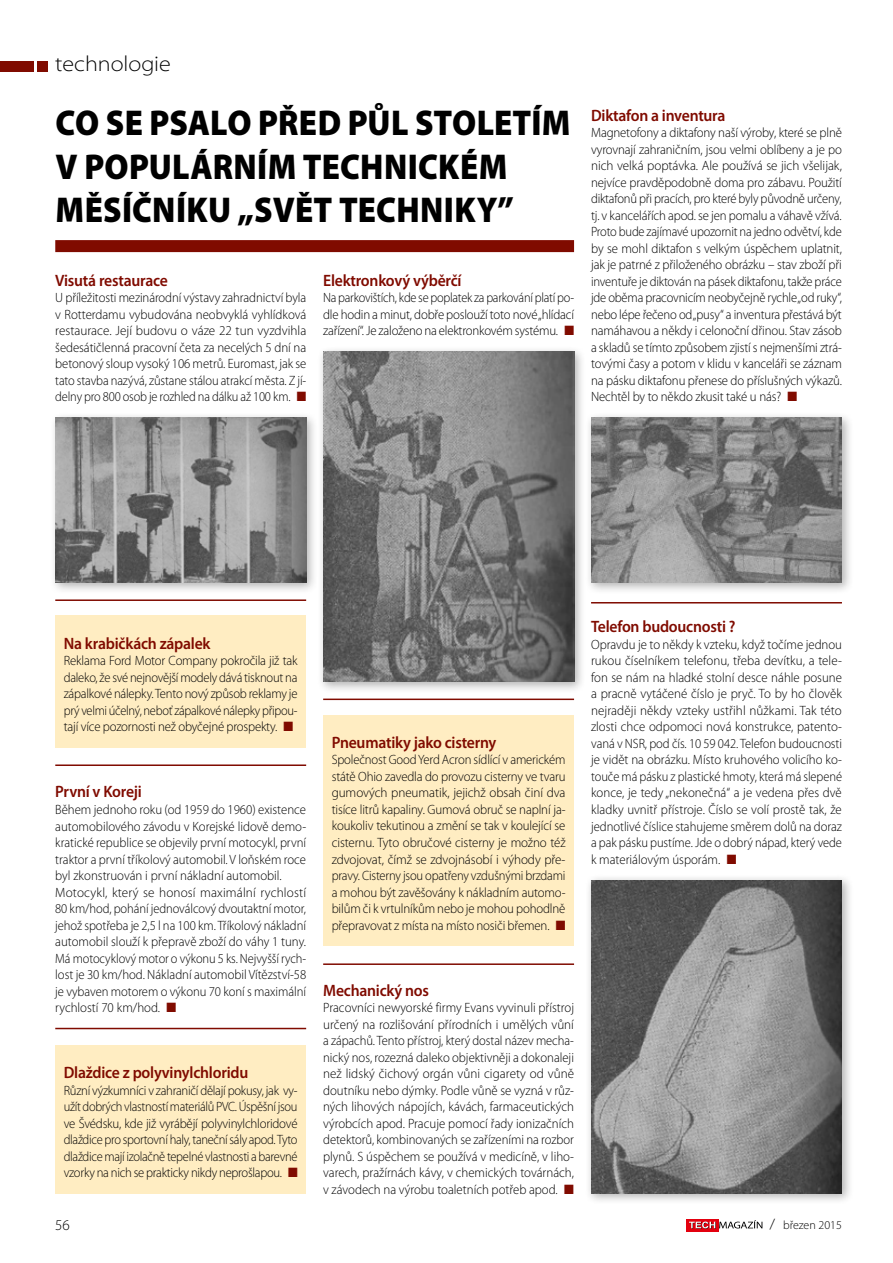
<style>
.page{position:relative;width:893px;height:1263px;background:#fff}
.page>*{position:absolute;margin:0;border:0;box-sizing:border-box;transform-origin:0 0}
.t1{font:900 36px/43.5px "Myriad Pro";letter-spacing:.005em;color:#000;scale:.92 1}
.t2{font:300 semi-expanded 21.75px "Myriad Pro";color:#000}
.t3{font:600 16.5px "Myriad Pro";letter-spacing:-.015em;color:#800b00;scale:.95 1}
.t4{font:300 15px "Myriad Pro";color:#000}
.t5{font:300 13.5px/16.5px "Myriad Pro";letter-spacing:-.005em;color:#000;text-align:justify;scale:.95 1}
.t6{font:300 13.5px/16.5px "Myriad Pro";letter-spacing:-.005em;color:#000;text-align:justify;scale:.94 1}
.t7{font:300 13.5px/16.5px "Myriad Pro";letter-spacing:-.005em;color:#000;text-align:justify;scale:.92 1}
.t8{font:300 12px "Myriad Pro";color:#000}
.s1{color:#800b00}
.s2{font-size:15px}
</style>
<div class="page">
<div style="left:0;top:62px;width:33px;height:10px;background:#800b00"></div>
<div style="left:38px;top:62px;width:10px;height:10px;background:#800b00"></div>
<div style="left:686px;top:1219px;width:33px;height:12px;background:#e3000f"></div>
<svg style="left:689px;top:1220px;width:73px;height:9px"></svg>
<div style="left:55px;top:240px;width:519px;height:12px;background:#800b00"></div>
<div style="left:55px;top:616px;width:251px;height:132px;background:#ffedc2"></div>
<div style="left:323px;top:715px;width:251px;height:231px;background:#ffedc2"></div>
<div style="left:55px;top:1045px;width:251px;height:148px;background:#ffedc2"></div>
<hr style="left:55px;top:599px;width:251px;height:2px;background:#800b00">
<hr style="left:323px;top:698px;width:251px;height:2px;background:#800b00">
<hr style="left:591px;top:602px;width:251px;height:1px;background:#800b00">
<hr style="left:55px;top:764px;width:251px;height:2px;background:#800b00">
<hr style="left:323px;top:963px;width:251px;height:2px;background:#800b00">
<hr style="left:55px;top:1028px;width:251px;height:1px;background:#800b00">
<div style="left:49px;top:412px;width:269px;height:183px;background:#000;opacity:.3"></div>
<img style="left:55px;top:418px;width:251px;height:165px">
<div style="left:585px;top:874px;width:269px;height:331px;background:#000;opacity:.3"></div>
<img style="left:591px;top:880px;width:251px;height:313px">
<div style="left:585px;top:412px;width:269px;height:183px;background:#000;opacity:.3"></div>
<img style="left:591px;top:418px;width:251px;height:165px">
<div style="left:317px;top:346px;width:269px;height:348px;background:#000;opacity:.3"></div>
<img style="left:323px;top:352px;width:251px;height:330px">
<h2 class="t2" style="left:55px;top:52px;width:117px">technologie</h2>
<h1 class="t1" style="left:56px;top:102px;width:561px">CO SE PSALO PŘED PŮL STOLETÍM<br>V POPULÁRNÍM TECHNICKÉM<br>MĚSÍČNÍKU „SVĚT TECHNIKY”</h1>
<p class="t3" style="left:55px;top:270px;width:120px">Visutá restaurace</p>
<p class="t6" style="left:55px;top:290px;width:269px">U příležitosti mezinárodní výstavy zahradnictví byla v Rotterdamu vybudována neobvyklá vyhlídková restaurace. Její budovu o váze 22 tun vyzdvihla šedesátičlenná pracovní četa za necelých 5 dní na betonový sloup vysoký 106 metrů. Euromast, jak se tato stavba nazývá, zůstane stálou atrakcí města. Z jí&shy;delny pro 800 osob je rozhled na dálku až 100 km. <span class="s1">■</span></p>
<p class="t3" style="left:323px;top:270px;width:147px">Elektronkový výběrčí</p>
<p class="t7" style="left:323px;top:290px;width:274px">Na parkovištích, kde se poplatek za parkování platí po&shy;dle hodin a minut, dobře poslouží toto nové „hlídací zařízení“. Je založeno na elektronkovém systému. <span class="s1">■</span></p>
<p class="t3" style="left:591px;top:105px;width:143px">Diktafon a inventura</p>
<p class="t5" style="left:591px;top:125px;width:266px">Magnetofony a diktafony naší výroby, které se plně vyrovnají zahraničním, jsou velmi oblíbeny a je po nich velká poptávka. Ale používá se jich všelijak, nejvíce pravděpodobně doma pro zábavu. Použití diktafonů při pracích, pro které byly původně určeny, tj. v kancelářích apod. se jen pomalu a váhavě vžívá.<br>Proto bude zajímavé upozornit na jedno odvětví, kde by se mohl diktafon s velkým úspěchem uplatnit, jak je patrné z přiloženého obrázku – stav zboží při inventuře je diktován na pásek diktafonu, takže práce jde oběma pracovnicím neobyčejně rychle „od ruky“, nebo lépe řečeno od „pusy“ a inventura přestává být namáhavou a někdy i celonoční dřinou. Stav zásob a skladů se tímto způsobem zjistí s nejmenšími ztrá&shy;tovými časy a potom v klidu v kanceláři se záznam na pásku diktafonu přenese do příslušných výkazů.<br>Nechtěl by to někdo zkusit také u nás? <span class="s1">■</span></p>
<p class="t3" style="left:64px;top:633px;width:156px">Na krabičkách zápalek</p>
<p class="t5" style="left:64px;top:653px;width:248px">Reklama Ford Motor Company pokročila již tak daleko, že své nejnovější modely dává tisknout na zápalkové nálepky. Tento nový způsob reklamy je prý velmi účelný, neboť zápalkové nálepky připou&shy;tají více pozornosti než obyčejné prospekty. <span class="s1">■</span></p>
<p class="t3" style="left:55px;top:781px;width:93px">První v Koreji</p>
<p class="t5" style="left:55px;top:801px;width:266px;text-align:left">Během jednoho roku (od 1959 do 1960) existence automobilového závodu v Korejské lidově demo&shy;kratické republice se objevily první motocykl, první traktor a první tříkolový automobil. V loňském roce byl zkonstruován i první nákladní automobil.<br>Motocykl, který se honosí maximální rychlostí 80 km/hod, pohání jednoválcový dvoutaktní motor, jehož spotřeba je 2,5 l na 100 km. Tříkolový nákladní automobil slouží k přepravě zboží do váhy 1 tuny.<br>Má motocyklový motor o výkonu 5 ks. Nejvyšší rych&shy;lost je 30 km/hod. Nákladní automobil Vítězství-58 je vybaven motorem o výkonu 70 koní s maximální rychlostí 70 km/hod. <span class="s1">■</span></p>
<p class="t3" style="left:64px;top:1062px;width:196px">Dlaždice z polyvinylchloridu</p>
<p class="t6" style="left:64px;top:1082px;width:250px">Různí výzkumníci v zahraničí dělají pokusy, jak vy&shy;užít dobrých vlastností materiálů PVC. Úspěšní jsou ve Švédsku, kde již vyrábějí polyvinylchloridové dlaždice pro sportovní haly, taneční sály apod. Tyto dlaždice mají izolačně tepelné vlastnosti a barevné vzorky na nich se prakticky nikdy neprošlapou. <span class="s1">■</span></p>
<p class="t3" style="left:332px;top:732px;width:175px">Pneumatiky jako cisterny</p>
<p class="t6" style="left:332px;top:752px;width:250px">Společnost Good Yerd Acron sídlící v americkém státě Ohio zavedla do provozu cisterny ve tvaru gumových pneumatik, jejichž obsah činí dva tisíce litrů kapaliny. Gumová obruč se naplní ja&shy;koukoliv tekutinou a změní se tak v koulející se cisternu. Tyto obručové cisterny je možno též zdvojovat, čímž se zdvojnásobí i výhody pře&shy;pravy. Cisterny jsou opatřeny vzdušnými brzdami a mohou být zavěšovány k nákladním automo&shy;bilům či k vrtulníkům nebo je mohou pohodlně přepravovat z místa na místo nosiči břemen. <span class="s1">■</span></p>
<p class="t3" style="left:591px;top:616px;width:154px">Telefon budoucnosti ?</p>
<p class="t5" style="left:591px;top:636px;width:266px">Opravdu je to někdy k vzteku, když točíme jednou rukou číselníkem telefonu, třeba devítku, a tele&shy;fon se nám na hladké stolní desce náhle posune a pracně vytáčené číslo je pryč. To by ho člověk nejraději někdy vzteky ustřihl nůžkami. Tak této zlosti chce odpomoci nová konstrukce, patento&shy;vaná v NSR, pod čís. 10 59 042. Telefon budoucnosti je vidět na obrázku. Místo kruhového volicího ko&shy;touče má pásku z plastické hmoty, která má slepené konce, je tedy „nekonečná“ a je vedena přes dvě kladky uvnitř přístroje. Číslo se volí prostě tak, že jednotlivé číslice stahujeme směrem dolů na doraz a pak pásku pustíme. Jde o dobrý nápad, který vede k materiálovým úsporám. <span class="s1">■</span></p>
<p class="t3" style="left:323px;top:979px;width:113px">Mechanický nos</p>
<p class="t5" style="left:323px;top:999px;width:266px">Pracovníci newyorské firmy Evans vyvinuli přístroj určený na rozlišování přírodních i umělých vůní a zápachů. Tento přístroj, který dostal název mecha&shy;nický nos, rozezná daleko objektivněji a dokonaleji než lidský čichový orgán vůni cigarety od vůně doutníku nebo dýmky. Podle vůně se vyzná v růz&shy;ných lihových nápojích, kávách, farmaceutických výrobcích apod. Pracuje pomocí řady ionizačních detektorů, kombinovaných se zařízeními na rozbor plynů. S úspěchem se používá v medicíně, v liho&shy;varech, pražírnách kávy, v chemických továrnách, v závodech na výrobu toaletních potřeb apod. <span class="s1">■</span></p>
<p class="t4" style="left:55px;top:1216px;width:16px">56</p>
<p class="t8" style="left:770px;top:1218px;width:74px"><span class="s2">/</span> březen 2015</p>
</div>
